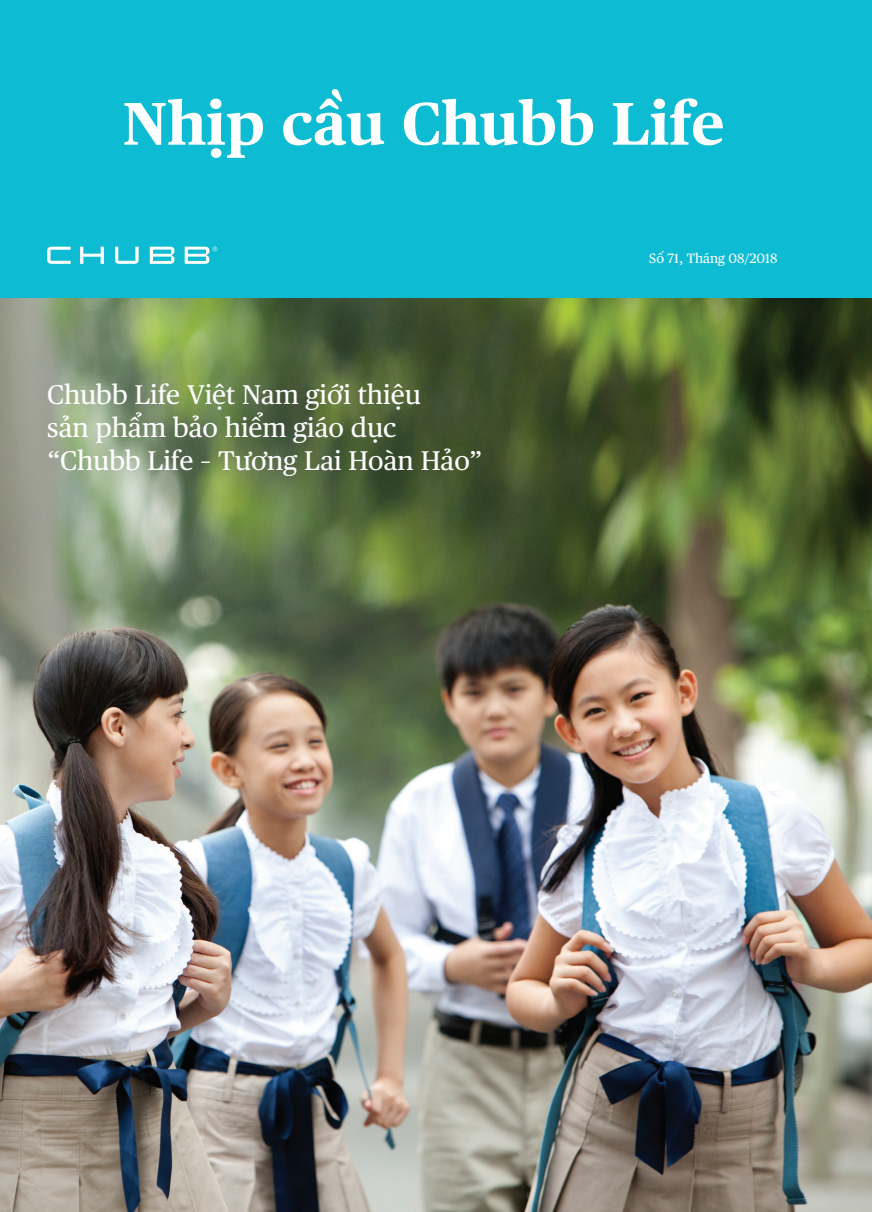
<style>
.page{position:relative;width:872px;height:1212px;background:#fff}
.page>*{position:absolute;margin:0;border:0;box-sizing:border-box;transform-origin:0 0}
.t1{font:700 60px "Chubb Publico Text VN";color:#fff}
.t2{font:27px/33px "Chubb Publico Text VN";color:#fff}
.t3{font:13.5px "Chubb Publico Text VN";color:#fff}
</style>
<div class="page">
<img style="left:0;top:298px;width:872px;height:914px">
<div style="left:0;top:0;width:872px;height:298px;background:#0dbcd2"></div>
<svg style="left:47px;top:247px;width:170px;height:17px"></svg>
<h1 class="t1" style="left:123px;top:77px;width:603px">Nhịp cầu Chubb Life</h1>
<p class="t2" style="left:47px;top:376px;width:437px">Chubb Life Việt Nam giới thiệu<br>sản phẩm bảo hiểm giáo dục “Chubb Life – Tương Lai Hoàn Hảo”</p>
<p class="t3" style="left:649px;top:248px;width:130px">Số 71, Tháng 08/2018</p>
</div>
